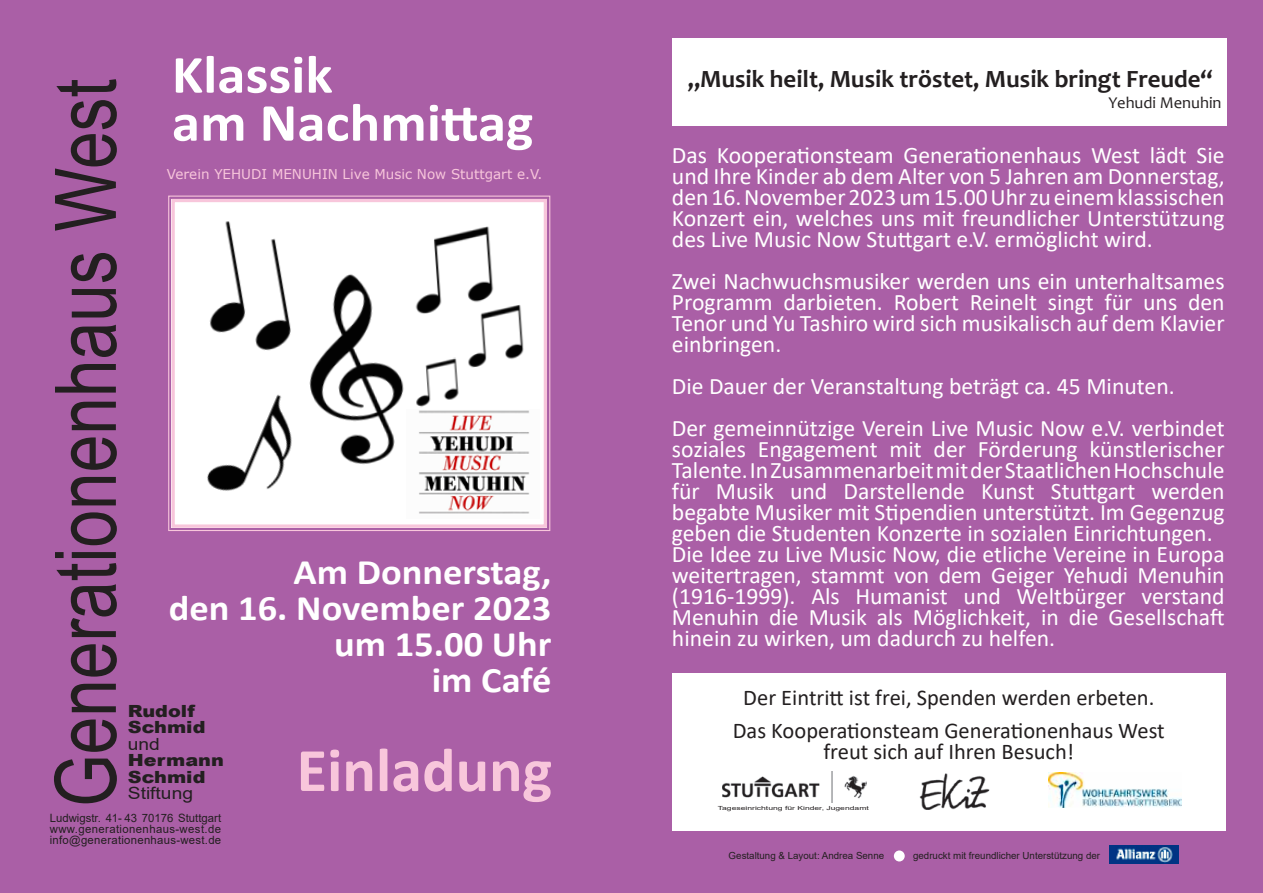
<style>
.page{position:relative;width:1263px;height:893px;background:#fff}
.page>*{position:absolute;margin:0;border:0;box-sizing:border-box;transform-origin:0 0}
.t1{font:85.05px "Arial";color:#231f20;scale:.8 1}
.t2{font:700 62.4px "Calibri";color:#f8c6db}
.t3{font:700 54px/48px "Calibri";color:#fff;scale:1.06 1}
.t4{font:700 36px/36px "Calibri";color:#fff;text-align:right;scale:1.07 1}
.t5{font:700 24.9px "Candara";color:#231f20}
.t6{font:23.7px/21px "Calibri";color:#fff;text-align:justify}
.t7{font:22.5px/33px "Calibri";color:#231f20;text-align:center}
.t8{font:900 16.8px/16.5px "Arial";color:#231f20;scale:1.15 1}
.t9{font:16.8px "Arial";color:#231f20;scale:1.15 1}
.t10{font:16.5px "Candara";color:#231f20}
.t11{font:13.5px "Verdana";color:#f8c6db}
.t12{font:11.4px/11.2px "Arial";letter-spacing:.025em;color:#231f20;text-align:justify}
.t13{font:9.75px "Arial";color:#231f20}
.t14{font:5.55px "Arial";color:#231f20;scale:1.53 1}
</style>
<div class="page">
<div style="left:0;top:0;width:633px;height:892px;background:#aa5fa6"></div>
<div style="left:633px;top:0;width:630px;height:893px;background:#aa5fa6"></div>
<div style="left:672px;top:38px;width:555px;height:88px;background:#fff"></div>
<div style="left:672px;top:674px;width:554px;height:157px;background:#fff"></div>
<div style="left:894px;top:850px;width:11px;height:11px;background:#fff;border-radius:50%"></div>
<img style="left:1109px;top:845px;width:70px;height:19px">
<img style="left:919px;top:773px;width:71px;height:36px">
<img style="left:1048px;top:772px;width:133px;height:35px">
<img style="left:723px;top:772px;width:143px;height:30px">
<svg style="left:168px;top:195px;width:383px;height:336px;background:#f5ebf4"></svg>
<div style="left:171px;top:199px;width:376px;height:329px;border:3px solid #f8c6db"></div>
<img style="left:168px;top:212px;width:119px;height:129px">
<img style="left:181px;top:371px;width:145px;height:148px">
<img style="left:249px;top:260px;width:209px;height:219px">
<img style="left:409px;top:224px;width:92px;height:92px">
<img style="left:407px;top:409px;width:132px;height:109px">
<img style="left:210px;top:230px;width:123px;height:128px">
<img style="left:463px;top:303px;width:66px;height:66px">
<img style="left:412px;top:357px;width:51px;height:51px">
<h3 class="t3" style="left:172px;top:50px;width:342px">Klassik<br>am Nachmittag</h3>
<h1 class="t1" style="left:27px;top:807px;width:912px;rotate:-90deg">Generationenhaus West</h1>
<p class="t11" style="left:167px;top:165px;width:377px">Verein YEHUDI MENUHIN Live Music Now Stuttgart e.V.</p>
<h3 class="t4" style="left:169px;top:553px;width:359px">Am Donnerstag,<br>den 16. November 2023 um 15.00 Uhr<br>im Café</h3>
<p class="t8" style="left:128px;top:702px;width:69px">Rudolf<br>Schmid</p>
<p class="t9" style="left:128px;top:732px;width:29px">und</p>
<p class="t8" style="left:128px;top:751px;width:85px">Hermann<br>Schmid</p>
<p class="t9" style="left:128px;top:782px;width:58px">Stiftung</p>
<p class="t12" style="left:50px;top:812px;width:173px">Ludwigstr. 41- 43 70176 Stuttgart www.generationenhaus-west.de info@generationenhaus-west.de</p>
<h2 class="t2" style="left:297px;top:726px;width:257px">Einladung</h2>
<p class="t5" style="left:688px;top:63px;width:527px">„Musik heilt, Musik tröstet, Musik bringt Freude“</p>
<p class="t10" style="left:1108px;top:92px;width:114px">Yehudi Menuhin</p>
<p class="t6" style="left:672px;top:144px;width:554px">Das Kooperationsteam Generationenhaus West lädt Sie und Ihre Kinder ab dem Alter von 5 Jahren am Donnerstag, den 16. November 2023 um 15.00 Uhr zu einem klassischen Konzert ein, welches uns mit freundlicher Unterstützung des Live Music Now Stuttgart e.V. ermöglicht wird.</p>
<p class="t6" style="left:672px;top:270px;width:554px">Zwei Nachwuchsmusiker werden uns ein unterhaltsames Programm darbieten. Robert Reinelt singt für uns den Tenor und Yu Tashiro wird sich musikalisch auf dem Klavier einbringen.</p>
<p class="t6" style="left:672px;top:365px;width:554px;line-height:42px">Die Dauer der Veranstaltung beträgt ca. 45 Minuten.<br>Der gemeinnützige Verein Live Music Now e.V. verbindet</p>
<p class="t6" style="left:672px;top:438px;width:554px;text-align:left">soziales Engagement mit der Förderung künstlerischer Talente. In Zusammenarbeit mit der Staatlichen Hochschule für Musik und Darstellende Kunst Stuttgart werden begabte Musiker mit Stipendien unterstützt. Im Gegenzug geben die Studenten Konzerte in sozialen Einrichtungen.<br>Die Idee zu Live Music Now, die etliche Vereine in Europa weitertragen, stammt von dem Geiger Yehudi Menuhin (1916-1999). Als Humanist und Weltbürger verstand Menuhin die Musik als Möglichkeit, in die Gesellschaft hinein zu wirken, um dadurch zu helfen.</p>
<p class="t7" style="left:733px;top:680px;width:433px">Der Eintritt ist frei, Spenden werden erbeten.<br>Das Kooperationsteam Generationenhaus West</p>
<p class="t7" style="left:823px;top:734px;width:252px">freut sich auf Ihren Besuch!</p>
<p class="t14" style="left:718px;top:804px;width:100px">Tageseinrichtung für Kinder, Jugendamt</p>
<p class="t13" style="left:729px;top:849px;width:157px">Gestaltung &amp; Layout: Andrea Senne</p>
<p class="t13" style="left:913px;top:849px;width:188px">gedruckt mit freundlicher Unterstützung der</p>
</div>
